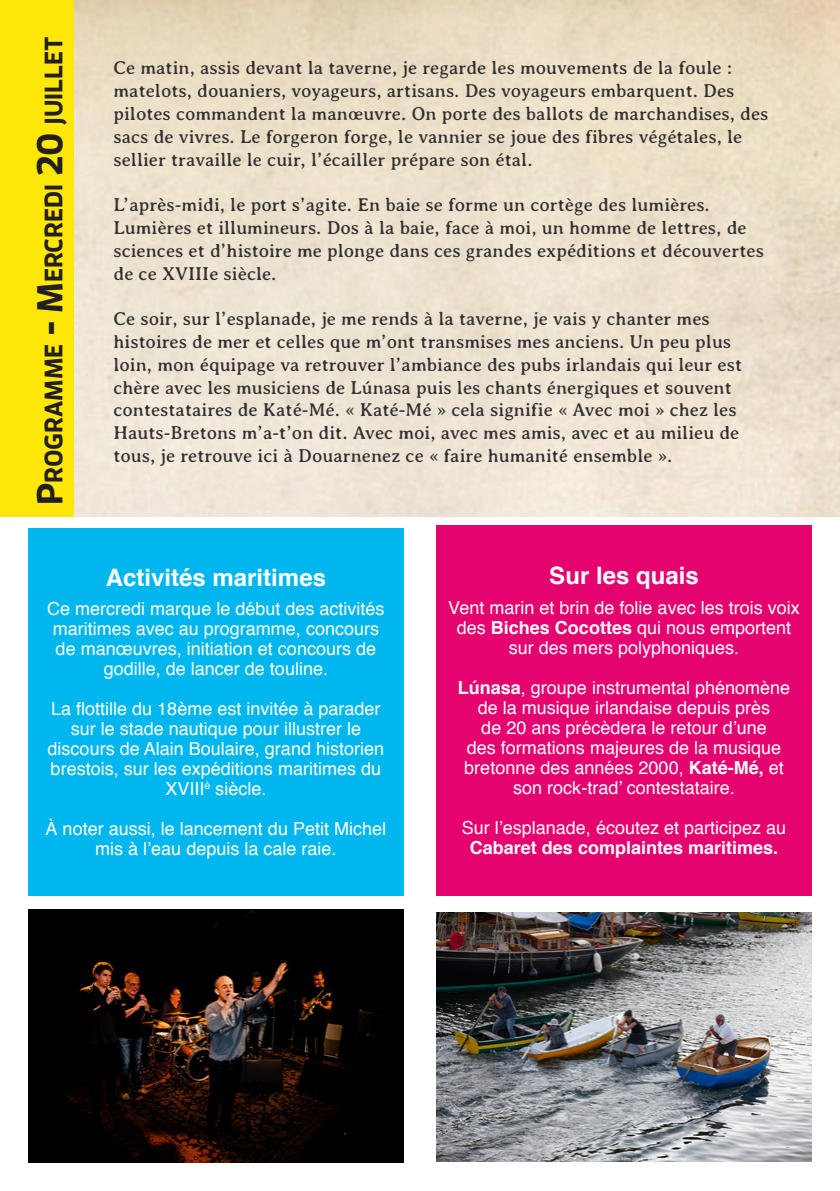
<style>
.page{position:relative;width:840px;height:1191px;background:#fff}
.page>*{position:absolute;margin:0;border:0;box-sizing:border-box;transform-origin:0 0}
.t1{font:700 25.2px "Enzo OT";color:#231f20}
.t2{font:700 24px "Helvetica";color:#fff}
.t3{font:19px/22.8px "Averia Serif";color:#312f30}
.t4{font:18px/20px "Helvetica";color:#fff;text-align:center}
.s1{font-size:36px}
.s2{font-weight:700}
</style>
<div class="page">
<div style="left:28px;top:527px;width:375px;height:368px;background:#00b6ef"></div>
<div style="left:436px;top:525px;width:375px;height:370px;background:#e4036f"></div>
<img style="left:28px;top:909px;width:375px;height:253px">
<img style="left:436px;top:912px;width:375px;height:250px">
<div style="left:0;top:0;width:74px;height:516px;background:#ffe709"></div>
<p class="t1" style="left:38px;top:505px;width:470px;rotate:-90deg"><span class="s1">P</span>rogramme <span class="s1">- M</span>ercredi <span class="s1">20</span> juillet</p>
<p class="t3" style="left:113px;top:57px;width:656px">Ce matin, assis devant la taverne, je regarde les mouvements de la foule : matelots, douaniers, voyageurs, artisans. Des voyageurs embarquent. Des pilotes commandent la manœuvre. On porte des ballots de marchandises, des sacs de vivres. Le forgeron forge, le vannier se joue des fibres végétales, le sellier travaille le cuir, l’écailler prépare son étal.</p>
<p class="t3" style="left:113px;top:193px;width:651px">L’après-midi, le port s’agite. En baie se forme un cortège des lumières.<br>Lumières et illumineurs. Dos à la baie, face à moi, un homme de lettres, de sciences et d’histoire me plonge dans ces grandes expéditions et découvertes de ce XVIIIe siècle.</p>
<p class="t3" style="left:113px;top:307px;width:629px">Ce soir, sur l’esplanade, je me rends à la taverne, je vais y chanter mes histoires de mer et celles que m’ont transmises mes anciens. Un peu plus loin, mon équipage va retrouver l’ambiance des pubs irlandais qui leur est chère avec les musiciens de Lúnasa puis les chants énergiques et souvent contestataires de Katé-Mé. « Katé-Mé » cela signifie « Avec moi » chez les Hauts-Bretons m’a-t’on dit. Avec moi, avec mes amis, avec et au milieu de tous, je retrouve ici à Douarnenez ce « faire humanité ensemble ».</p>
<p class="t2" style="left:106px;top:558px;width:222px">Activités maritimes</p>
<p class="t4" style="left:47px;top:599px;width:339px">Ce mercredi marque le début des activités maritimes avec au programme, concours de manœuvres, initiation et concours de godille, de lancer de touline.</p>
<p class="t4" style="left:48px;top:699px;width:338px">La flottille du 18ème est invitée à parader sur le stade nautique pour illustrer le discours de Alain Boulaire, grand historien brestois, sur les expéditions maritimes du XVIII<sup>è</sup> siècle.</p>
<p class="t4" style="left:46px;top:819px;width:342px">À noter aussi, le lancement du Petit Michel mis à l’eau depuis la cale raie.</p>
<p class="t2" style="left:549px;top:556px;width:151px">Sur les quais</p>
<p class="t4" style="left:448px;top:598px;width:353px">Vent marin et brin de folie avec les trois voix des <span class="s2">Biches Cocottes</span> qui nous emportent sur des mers polyphoniques.</p>
<p class="t4" style="left:457px;top:678px;width:334px"><span class="s2">Lúnasa</span>, groupe instrumental phénomène de la musique irlandaise depuis près<br>de 20 ans précèdera le retour d’une<br>des formations majeures de la musique bretonne des années 2000, <span class="s2">Katé-Mé,</span> et son rock-trad’ contestataire.</p>
<p class="t4" style="left:461px;top:818px;width:326px">Sur l’esplanade, écoutez et participez au<br><span class="s2">Cabaret des complaintes maritimes.</span></p>
</div>
